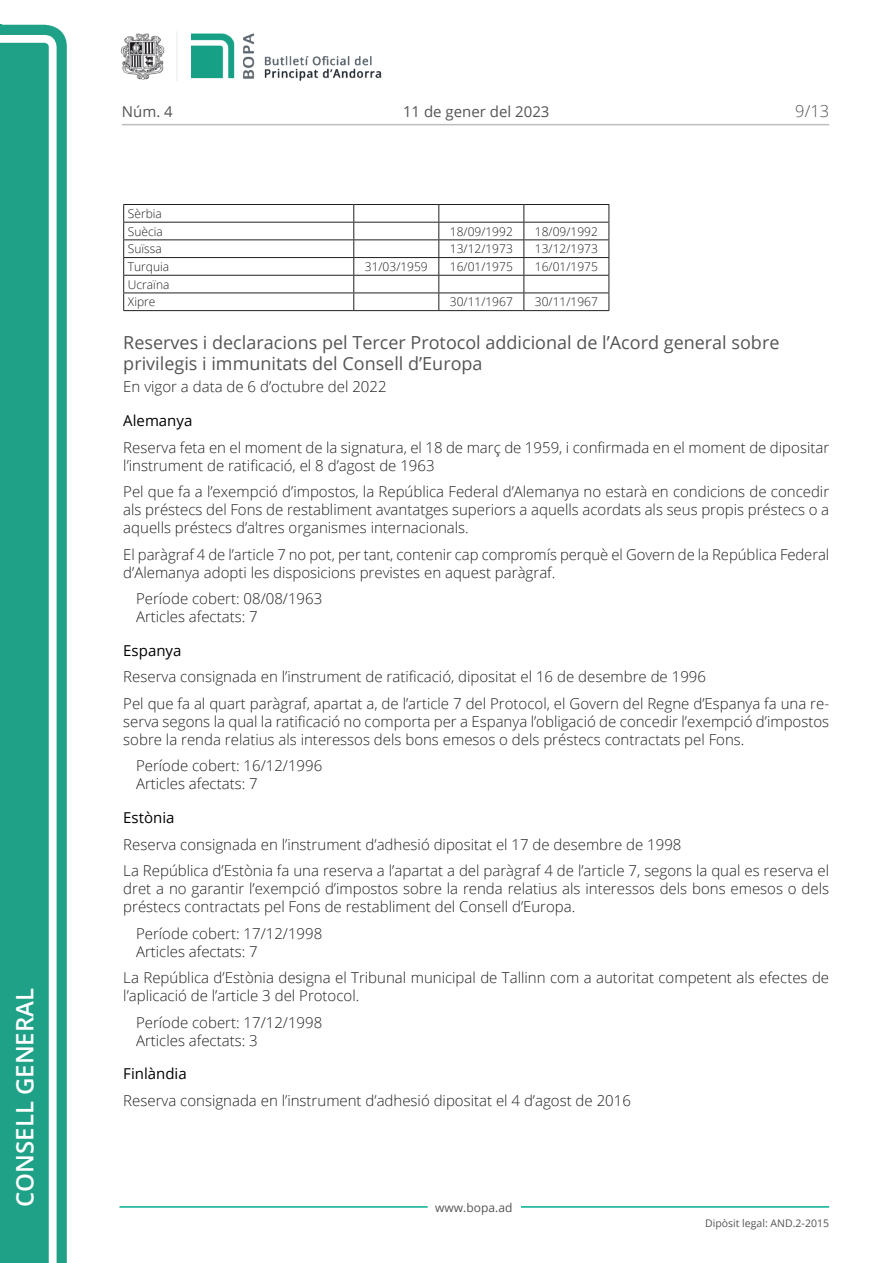
<style>
.page{position:relative;width:893px;height:1263px;background:#fff}
.page>*{position:absolute;margin:0;border:0;box-sizing:border-box;transform-origin:0 0}
.t1{font:600 24px "Open Sans";color:#fff}
.Titol_6{font:18px/21px "Open Sans";color:#545454}
.t2{font:300 16.5px "Open Sans";color:#545454}
.Body_text{font:300 15px/18px "Open Sans";color:#231f20}
.Body_text_NOS{font:300 15px "Open Sans";color:#231f20}
.Body_text_i{font:300 15px "Open Sans";color:#231f20}
.Titol_7_plus{font:15px "Open Sans";color:#000}
.t3{font:15px "Open Sans";color:#545454}
.TaulaText{font:300 12px "Open Sans";color:#231f20}
.t4{font:12px "Open Sans";color:#545454}
.t5{font:10.5px "Open Sans";color:#545454}
</style>
<div class="page">
<svg style="left:0;top:25px;width:67px;height:1238px;fill:#1ea187"></svg>
<div style="left:0;top:43px;width:49px;height:1220px;background:#1ea187"></div>
<img style="left:122px;top:32px;width:260px;height:49px">
<hr style="left:119px;top:1206px;width:309px;height:2px;background:#00ae91">
<hr style="left:521px;top:1206px;width:308px;height:2px;background:#00ae91">
<hr style="left:122px;top:124px;width:707px;height:1px;background:#bcbdc0">
<hr style="left:123px;top:204px;width:231px;height:1px;background:#231f20">
<hr style="left:354px;top:204px;width:85px;height:1px;background:#231f20">
<hr style="left:439px;top:204px;width:85px;height:1px;background:#231f20">
<hr style="left:524px;top:204px;width:85px;height:1px;background:#231f20">
<hr style="left:123px;top:222px;width:231px;height:1px;background:#231f20">
<hr style="left:354px;top:222px;width:85px;height:1px;background:#231f20">
<hr style="left:439px;top:222px;width:85px;height:1px;background:#231f20">
<hr style="left:524px;top:222px;width:85px;height:1px;background:#231f20">
<hr style="left:123px;top:239px;width:231px;height:1px;background:#231f20">
<hr style="left:354px;top:239px;width:85px;height:1px;background:#231f20">
<hr style="left:439px;top:239px;width:85px;height:1px;background:#231f20">
<hr style="left:524px;top:239px;width:85px;height:1px;background:#231f20">
<hr style="left:123px;top:257px;width:231px;height:1px;background:#231f20">
<hr style="left:354px;top:257px;width:85px;height:1px;background:#231f20">
<hr style="left:439px;top:257px;width:85px;height:1px;background:#231f20">
<hr style="left:524px;top:257px;width:85px;height:1px;background:#231f20">
<hr style="left:123px;top:275px;width:231px;height:1px;background:#231f20">
<hr style="left:354px;top:275px;width:85px;height:1px;background:#231f20">
<hr style="left:439px;top:275px;width:85px;height:1px;background:#231f20">
<hr style="left:524px;top:275px;width:85px;height:1px;background:#231f20">
<hr style="left:123px;top:293px;width:231px;height:1px;background:#231f20">
<svg style="left:123px;top:205px;width:1px;height:105px"></svg>
<hr style="left:123px;top:310px;width:231px;height:1px;background:#231f20">
<hr style="left:354px;top:293px;width:85px;height:1px;background:#231f20">
<svg style="left:353px;top:205px;width:1px;height:105px"></svg>
<hr style="left:354px;top:310px;width:85px;height:1px;background:#231f20">
<hr style="left:439px;top:293px;width:85px;height:1px;background:#231f20">
<svg style="left:438px;top:205px;width:1px;height:105px"></svg>
<hr style="left:439px;top:310px;width:85px;height:1px;background:#231f20">
<hr style="left:524px;top:293px;width:85px;height:1px;background:#231f20">
<svg style="left:523px;top:205px;width:1px;height:105px"></svg>
<hr style="left:524px;top:310px;width:85px;height:1px;background:#231f20">
<svg style="left:609px;top:205px;width:1px;height:105px"></svg>
<h1 class="t1" style="left:8px;top:1207px;width:220px;rotate:-90deg">Consell General</h1>
<p class="t3" style="left:122px;top:102px;width:52px">Núm. 4</p>
<p class="t3" style="left:403px;top:102px;width:148px">11 de gener del 2023</p>
<p class="t2" style="left:795px;top:100px;width:35px">9/13</p>
<p class="TaulaText" style="left:128px;top:205px;width:36px">Sèrbia</p>
<p class="TaulaText" style="left:128px;top:223px;width:36px">Suècia</p>
<p class="TaulaText" style="left:450px;top:223px;width:64px">18/09/1992</p>
<p class="TaulaText" style="left:535px;top:223px;width:64px">18/09/1992</p>
<p class="TaulaText" style="left:128px;top:241px;width:35px">Suïssa</p>
<p class="TaulaText" style="left:450px;top:241px;width:64px">13/12/1973</p>
<p class="TaulaText" style="left:535px;top:241px;width:64px">13/12/1973</p>
<p class="TaulaText" style="left:128px;top:258px;width:43px">Turquia</p>
<p class="TaulaText" style="left:365px;top:258px;width:64px">31/03/1959</p>
<p class="TaulaText" style="left:450px;top:258px;width:64px">16/01/1975</p>
<p class="TaulaText" style="left:535px;top:258px;width:64px">16/01/1975</p>
<p class="TaulaText" style="left:128px;top:276px;width:43px">Ucraïna</p>
<p class="TaulaText" style="left:128px;top:294px;width:29px">Xipre</p>
<p class="TaulaText" style="left:450px;top:294px;width:64px">30/11/1967</p>
<p class="TaulaText" style="left:535px;top:294px;width:64px">30/11/1967</p>
<p class="Titol_6" style="left:123px;top:331px;width:658px">Reserves i declaracions pel Tercer Protocol addicional de l’Acord general sobre privilegis i immunitats del Consell d’Europa</p>
<p class="Body_text" style="left:123px;top:377px;width:265px">En vigor a data de 6 d’octubre del 2022</p>
<p class="Titol_7_plus" style="left:123px;top:410px;width:71px">Alemanya</p>
<p class="Body_text" style="left:123px;top:438px;width:707px">Reserva feta en el moment de la signatura, el 18 de març de 1959, i confirmada en el moment de dipositar l’instrument de ratificació, el 8 d’agost de 1963</p>
<p class="Body_text" style="left:123px;top:482px;width:707px;text-align:justify">Pel que fa a l’exempció d’impostos, la República Federal d’Alemanya no estarà en condicions de concedir als préstecs del Fons de restabliment avantatges superiors a aquells acordats als seus propis préstecs o a aquells préstecs d’altres organismes internacionals.</p>
<p class="Body_text" style="left:123px;top:545px;width:707px">El paràgraf 4 de l’article 7 no pot, per tant, contenir cap compromís perquè el Govern de la República Federal d’Alemanya adopti les disposicions previstes en aquest paràgraf.</p>
<p class="Body_text_NOS" style="left:136px;top:588px;width:188px">Període cobert: 08/08/1963</p>
<p class="Body_text_i" style="left:136px;top:606px;width:123px">Articles afectats: 7</p>
<p class="Titol_7_plus" style="left:123px;top:640px;width:60px">Espanya</p>
<p class="Body_text" style="left:123px;top:667px;width:584px">Reserva consignada en l’instrument de ratificació, dipositat el 16 de desembre de 1996</p>
<p class="Body_text" style="left:123px;top:694px;width:707px;text-align:justify">Pel que fa al quart paràgraf, apartat a, de l’article 7 del Protocol, el Govern del Regne d’Espanya fa una re&shy;serva segons la qual la ratificació no comporta per a Espanya l’obligació de concedir l’exempció d’impostos sobre la renda relatius als interessos dels bons emesos o dels préstecs contractats pel Fons.</p>
<p class="Body_text_NOS" style="left:136px;top:756px;width:188px">Període cobert: 16/12/1996</p>
<p class="Body_text_i" style="left:136px;top:774px;width:123px">Articles afectats: 7</p>
<p class="Titol_7_plus" style="left:123px;top:807px;width:53px">Estònia</p>
<p class="Body_text" style="left:123px;top:835px;width:560px">Reserva consignada en l’instrument d’adhesió dipositat el 17 de desembre de 1998</p>
<p class="Body_text" style="left:123px;top:861px;width:707px;text-align:justify">La República d’Estònia fa una reserva a l’apartat a del paràgraf 4 de l’article 7, segons la qual es reserva el dret a no garantir l’exempció d’impostos sobre la renda relatius als interessos dels bons emesos o dels préstecs contractats pel Fons de restabliment del Consell d’Europa.</p>
<p class="Body_text_NOS" style="left:136px;top:923px;width:188px">Període cobert: 17/12/1998</p>
<p class="Body_text_i" style="left:136px;top:941px;width:123px">Articles afectats: 7</p>
<p class="Body_text" style="left:123px;top:968px;width:707px">La República d’Estònia designa el Tribunal municipal de Tallinn com a autoritat competent als efectes de l’aplicació de l’article 3 del Protocol.</p>
<p class="Body_text_NOS" style="left:136px;top:1012px;width:188px">Període cobert: 17/12/1998</p>
<p class="Body_text_i" style="left:136px;top:1030px;width:123px">Articles afectats: 3</p>
<p class="Titol_7_plus" style="left:123px;top:1064px;width:65px">Finlàndia</p>
<p class="Body_text" style="left:123px;top:1091px;width:509px">Reserva consignada en l’instrument d’adhesió dipositat el 4 d’agost de 2016</p>
<p class="t4" style="left:435px;top:1199px;width:79px">www.bopa.ad</p>
<p class="t5" style="left:705px;top:1216px;width:125px">Dipòsit legal: AND.2-2015</p>
</div>
